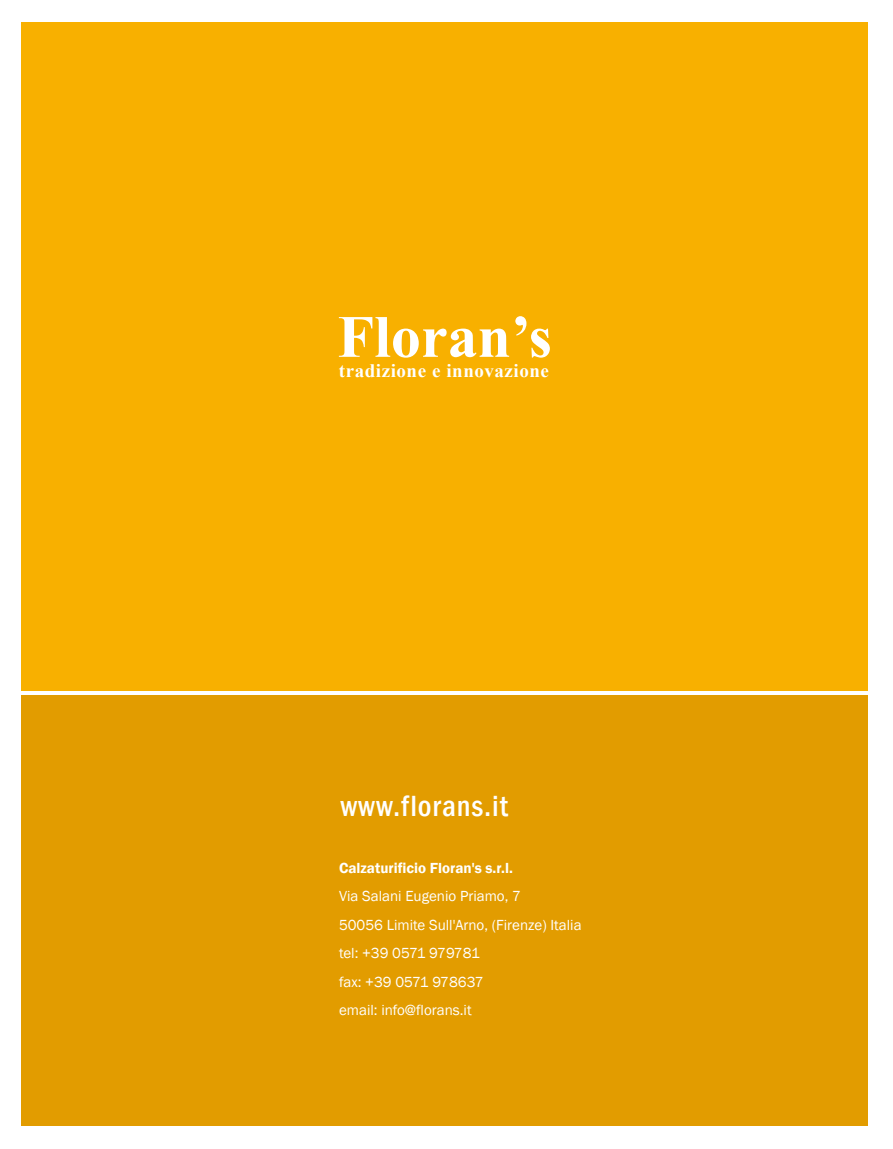
<style>
.page{position:relative;width:893px;height:1149px;background:#fff}
.page>*{position:absolute;margin:0;border:0;box-sizing:border-box;transform-origin:0 0}
.t1{font:700 60px "Times New Roman";color:#fff}
.t2{font:500 condensed 30px "Franklin Gothic";letter-spacing:.03em;color:#fff}
.t3{font:700 18.9px "Times New Roman";letter-spacing:.03em;color:#fff}
.t4{font:15px/28.5px "Franklin Gothic";color:#fff}
.t5{font:600 15px "Franklin Gothic";color:#fff}
</style>
<div class="page">
<div style="left:21px;top:695px;width:847px;height:430px;background:#e29c00"></div>
<div style="left:21px;top:22px;width:847px;height:668px;background:#f8b000"></div>
<h1 class="t1" style="left:338px;top:295px;width:216px">Floran’s</h1>
<p class="t3" style="left:339px;top:357px;width:212px">tradizione e innovazione</p>
<h2 class="t2" style="left:341px;top:786px;width:169px">www.florans.it</h2>
<p class="t5" style="left:339px;top:858px;width:175px">Calzaturificio Floran's s.r.l.</p>
<p class="t4" style="left:339px;top:881px;width:244px">Via Salani Eugenio Priamo, 7<br>50056 Limite Sull'Arno, (Firenze) Italia tel: +39 0571 979781<br>fax: +39 0571 978637<br>email: info@florans.it</p>
</div>
